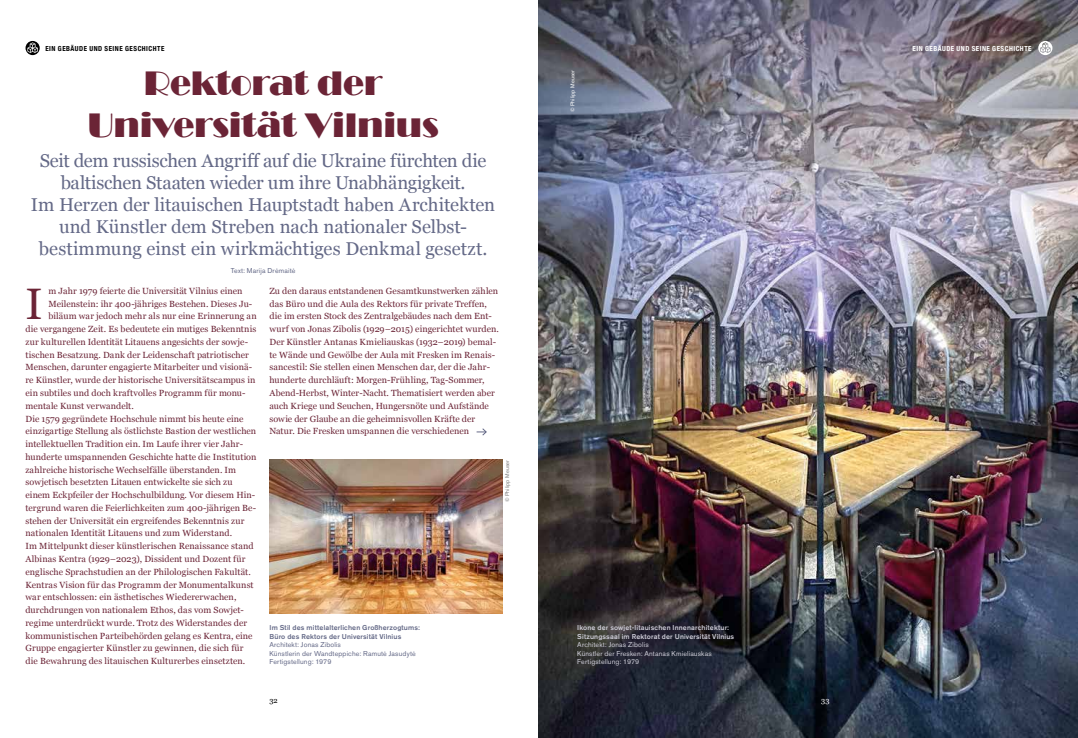
<style>
.page{position:relative;width:1078px;height:738px;background:#fff}
.page>*{position:absolute;margin:0;border:0;box-sizing:border-box;transform-origin:0 0}
.t1{font:44px "Georgia";color:#6b2436}
.t2{font:35px/42px "Broadway";letter-spacing:-.01em;color:#6b2436;text-align:center}
.t3{font:18.5px/21.8px "Georgia";letter-spacing:-.01em;color:#646987;text-align:center}
.t4{font:8.9px/12.8px "Georgia";letter-spacing:.01em;color:#6b2436}
.t5{font:7.5px "Georgia";color:#000}
.t6{font:7.5px "Georgia";color:#fff}
.t7{font:7px/8.5px "Akzidenz Grotesk Pro";letter-spacing:.02em;color:#646987}
.t8{font:500 7px/8.5px "Akzidenz Grotesk Pro";letter-spacing:.02em;color:#cecdd8}
.t9{font:7px/8.5px "Akzidenz Grotesk Pro";letter-spacing:.02em;color:#cecdd8}
.t10{font:500 7px/8.5px "Akzidenz Grotesk Pro";letter-spacing:.02em;color:#646987}
.t11{font:700 condensed 6.9px "Helvetica Neue";letter-spacing:.07em;color:#000}
.t12{font:700 condensed 6.9px "Helvetica Neue";letter-spacing:.07em;color:#fff}
.t13{font:5.5px "Akzidenz Grotesk Pro";letter-spacing:.025em;color:#fff}
.t14{font:5.5px "Akzidenz Grotesk Pro";letter-spacing:.025em;color:#797979}
</style>
<div class="page">
<img style="left:539px;top:0;width:538px;height:737px">
<img style="left:269px;top:459px;width:233px;height:153px">
<svg style="left:476px;top:428px;width:11px;height:7px"></svg>
<svg style="left:26px;top:41px;width:14px;height:14px"></svg>
<svg style="left:1037px;top:41px;width:15px;height:14px"></svg>
<p class="t11" style="left:45px;top:43px;width:121px">EIN GEBÄUDE UND SEINE GESCHICHTE</p>
<p class="t12" style="left:912px;top:43px;width:121px">EIN GEBÄUDE UND SEINE GESCHICHTE</p>
<h2 class="t2" style="left:87px;top:62px;width:353px">Rektorat der<br>Universität Vilnius</h2>
<p class="t3" style="left:31px;top:149px;width:465px">Seit dem russischen Angriff auf die Ukraine fürchten die baltischen Staaten wieder um ihre Unabhängigkeit.<br>Im Herzen der litauischen Hauptstadt haben Architekten und Künstler dem Streben nach nationaler Selbst&shy;bestimmung einst ein wirkmächtiges Denkmal gesetzt.</p>
<p class="t4" style="left:48px;top:284px;width:195px">m Jahr 1979 feierte die Universität Vilnius einen</p>
<p class="t4" style="left:48px;top:296px;width:205px">Meilenstein: ihr 400-jähriges Bestehen. Dieses Ju-</p>
<p class="t4" style="left:48px;top:309px;width:210px">biläum war jedoch mehr als nur eine Erinnerung an</p>
<p class="t4" style="left:26px;top:322px;width:232px">die vergangene Zeit. Es bedeutete ein mutiges Bekenntnis</p>
<p class="t4" style="left:26px;top:335px;width:224px">zur kulturellen Identität Litauens angesichts der sowje-</p>
<p class="t4" style="left:26px;top:347px;width:225px">tischen Besatzung. Dank der Leidenschaft patriotischer</p>
<p class="t4" style="left:26px;top:360px;width:228px">Menschen, darunter engagierte Mitarbeiter und visionä-</p>
<p class="t4" style="left:26px;top:373px;width:231px">re Künstler, wurde der historische Universitätscampus in</p>
<p class="t4" style="left:26px;top:386px;width:221px">ein subtiles und doch kraftvolles Programm für monu-</p>
<p class="t4" style="left:26px;top:398px;width:110px">mentale Kunst verwandelt.</p>
<p class="t4" style="left:26px;top:411px;width:219px">Die 1579 gegründete Hochschule nimmt bis heute eine</p>
<p class="t4" style="left:26px;top:424px;width:232px">einzigartige Stellung als östlichste Bastion der westlichen</p>
<p class="t4" style="left:26px;top:437px;width:219px">intellektuellen Tradition ein. Im Laufe ihrer vier Jahr-</p>
<p class="t4" style="left:26px;top:449px;width:232px">hunderte umspannenden Geschichte hatte die Institution</p>
<p class="t4" style="left:26px;top:462px;width:212px">zahlreiche historische Wechselfälle überstanden. Im</p>
<p class="t4" style="left:26px;top:475px;width:208px">sowjetisch besetzten Litauen entwickelte sie sich zu</p>
<p class="t4" style="left:26px;top:488px;width:231px">einem Eckpfeiler der Hochschulbildung. Vor diesem Hin-</p>
<p class="t4" style="left:26px;top:500px;width:232px">tergrund waren die Feierlichkeiten zum 400-jährigen Be-</p>
<p class="t4" style="left:26px;top:513px;width:220px">stehen der Universität ein ergreifendes Bekenntnis zur</p>
<p class="t4" style="left:26px;top:526px;width:208px">nationalen Identität Litauens und zum Widerstand.</p>
<p class="t4" style="left:26px;top:539px;width:229px">Im Mittelpunkt dieser künstlerischen Renaissance stand</p>
<p class="t4" style="left:26px;top:551px;width:221px">Albinas Kentra (1929–2023), Dissident und Dozent für</p>
<p class="t4" style="left:26px;top:564px;width:227px">englische Sprachstudien an der Philologischen Fakultät.</p>
<p class="t4" style="left:26px;top:577px;width:230px">Kentras Vision für das Programm der Monumentalkunst</p>
<p class="t4" style="left:26px;top:590px;width:212px">war entschlossen: ein ästhetisches Wiedererwachen,</p>
<p class="t4" style="left:26px;top:602px;width:219px">durchdrungen von nationalem Ethos, das vom Sowjet-</p>
<p class="t4" style="left:26px;top:615px;width:223px">regime unterdrückt wurde. Trotz des Widerstandes der</p>
<p class="t4" style="left:26px;top:628px;width:228px">kommunistischen Parteibehörden gelang es Kentra, eine</p>
<p class="t4" style="left:26px;top:641px;width:219px">Gruppe engagierter Künstler zu gewinnen, die sich für</p>
<p class="t4" style="left:26px;top:654px;width:221px">die Bewahrung des litauischen Kulturerbes einsetzten.</p>
<p class="t7" style="left:231px;top:266px;width:66px">Text: Marija Drėmaitė</p>
<p class="t4" style="left:269px;top:284px;width:231px">Zu den daraus entstandenen Gesamtkunstwerken zählen das Büro und die Aula des Rektors für private Treffen, die im ersten Stock des Zentralgebäudes nach dem Ent&shy;wurf von Jonas Zibolis (1929–2015) eingerichtet wurden.<br>Der Künstler Antanas Kmieliauskas (1932–2019) bemal&shy;te Wände und Gewölbe der Aula mit Fresken im Renais&shy;sancestil: Sie stellen einen Menschen dar, der die Jahr&shy;hunderte durchläuft: Morgen-Frühling, Tag-Sommer, Abend-Herbst, Winter-Nacht. Thematisiert werden aber auch Kriege und Seuchen, Hungersnöte und Aufstände sowie der Glaube an die geheimnisvollen Kräfte der Natur. Die Fresken umspannen die verschiedenen</p>
<h1 class="t1" style="left:26px;top:272px;width:19px">I</h1>
<p class="t14" style="left:503px;top:502px;width:44px;rotate:-90deg">© Philipp Meuser</p>
<p class="t10" style="left:269px;top:622px;width:152px">Im Stil des mittelalterlichen Großherzogtums:<br>Büro des Rektors der Universität Vilnius</p>
<p class="t7" style="left:269px;top:640px;width:148px">Architekt: Jonas Zibolis<br>Künstlerin der Wandteppiche: Ramutė Jasudytė<br>Fertigstellung: 1979</p>
<p class="t13" style="left:569px;top:112px;width:44px;rotate:-90deg">© Philipp Meuser</p>
<p class="t8" style="left:577px;top:622px;width:158px">Ikone der sowjet-litauischen Innenarchitektur:<br>Sitzungssaal im Rektorat der Universität Vilnius</p>
<p class="t9" style="left:577px;top:640px;width:136px">Architekt: Jonas Zibolis<br>Künstler der Fresken: Antanas Kmieliauskas<br>Fertigstellung: 1979</p>
<p class="t5" style="left:269px;top:694px;width:10px">32</p>
<p class="t6" style="left:821px;top:694px;width:10px">33</p>
</div>
